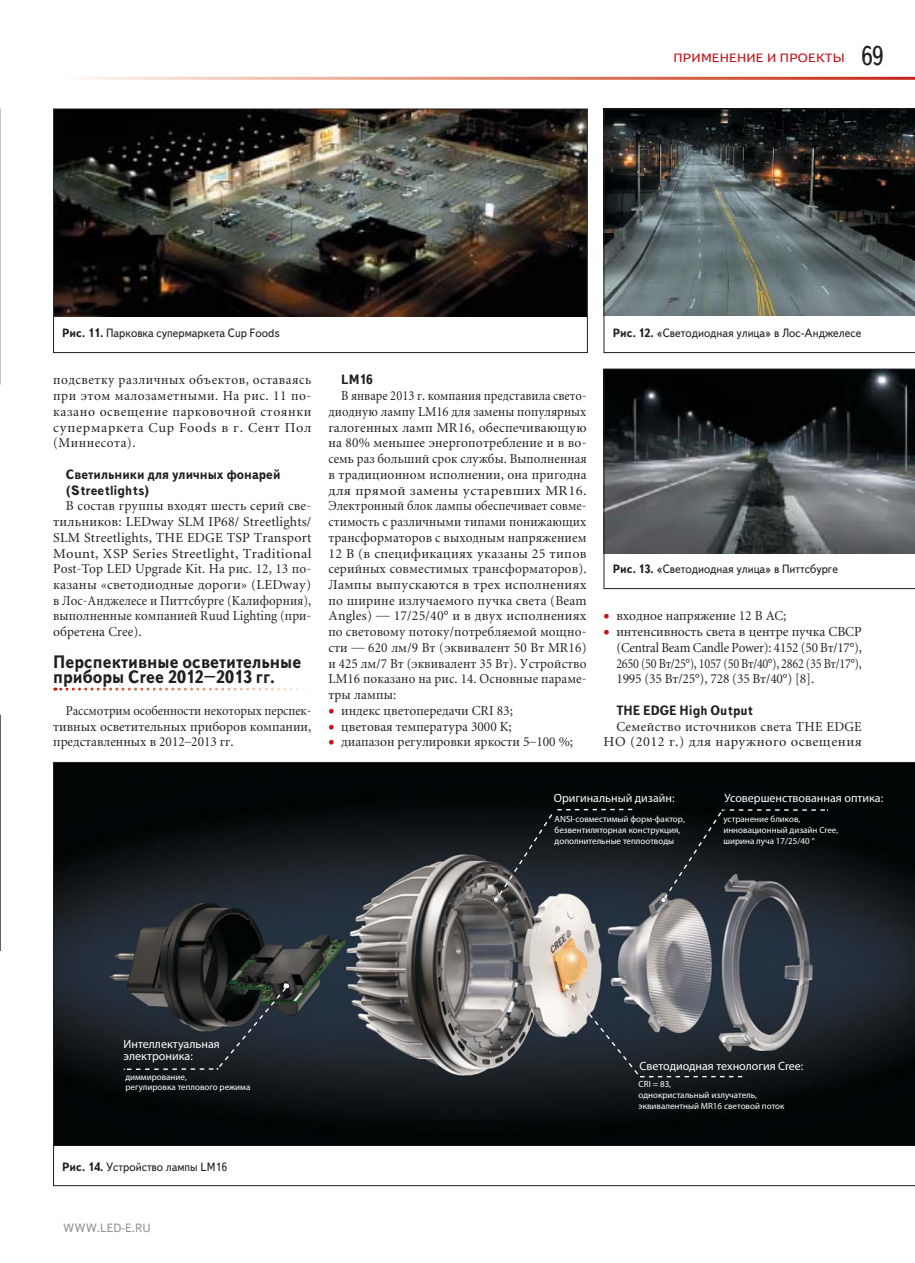
<style>
.page{position:relative;width:915px;height:1263px;background:#fff}
.page>*{position:absolute;margin:0;border:0;box-sizing:border-box;transform-origin:0 0}
.t1{font:27px "Text Book C";color:#231f20;scale:.9 1}
.t2{font:700 18px/15.8px "Text Book C";color:#231f20;scale:.94 1}
.t3{font:13.5px/15.8px "Miniature";letter-spacing:.005em;color:#231f20;text-align:justify;scale:.9 1}
.t4{font:13.5px/15.8px "Miniature";letter-spacing:.005em;color:#231f20;text-align:justify}
.t5{font:13.5px/15.8px "Miniature";letter-spacing:.005em;color:#231f20;text-align:justify;scale:.96 1}
.t6{font:13.5px/15.8px "Miniature";letter-spacing:.005em;color:#231f20;text-align:justify;scale:.91 1}
.t7{font:700 13.5px/15.8px "Text Book C";color:#231f20;scale:.95 1}
.t8{font:13.5px/15.8px "Miniature";letter-spacing:.025em;color:#231f20;text-align:right}
.t9{font:12px "Text Book C";color:#231f20;scale:.95 1}
.t10{font:12px/12px "Myriad Pro";color:#fff}
.t11{font:12px "Text Book C";letter-spacing:.01em;color:#c4151c;scale:1.17 1}
.t12{font:12px "Text Book C";color:#939598}
.t13{font:9px/10.8px "Myriad Pro";color:#fff}
.s1{font-weight:700}
.s2{color:#c4151c}
</style>
<div class="page">
<svg style="left:55px;top:688px;width:250px;height:3px"></svg>
<img style="left:55px;top:111px;width:530px;height:205px">
<div style="left:53px;top:109px;width:534px;height:244px;border:1px solid #231f20"></div>
<svg style="left:53px;top:762px;width:861px;height:424px;background:#3c4042"></svg>
<svg style="left:603px;top:109px;width:311px;height:244px;background:#616767"></svg>
<svg style="left:603px;top:369px;width:311px;height:220px"></svg>
<svg style="left:0;top:109px;width:1px;height:275px"></svg>
<svg style="left:0;top:715px;width:1px;height:236px"></svg>
<p class="t11" style="left:673px;top:51px;width:148px">ПРИМЕНЕНИЕ И ПРОЕКТЫ</p>
<h1 class="t1" style="left:860px;top:40px;width:27px">69</h1>
<p class="t9" style="left:62px;top:326px;width:230px"><span class="s1">Рис. 11.</span> Парковка супермаркета Cup Foods</p>
<p class="t5" style="left:53px;top:373px;width:270px">подсветку различных объектов, оставаясь при этом малозаметными. На рис. 11 по&shy;казано освещение парковочной стоянки супермаркета Cup Foods в г. Сент Пол (Миннесота).</p>
<p class="t7" style="left:66px;top:468px;width:227px">Светильники для уличных фонарей (Streetlights)</p>
<p class="t4" style="left:53px;top:499px;width:259px;text-indent:13px">В состав группы входят шесть серий све&shy;тильников: LEDway SLM IP68/ Streetlights/ SLM Streetlights, THE EDGE TSP Transport Mount, XSP Series Streetlight, Traditional Post-Top LED Upgrade Kit. На рис. 12, 13 по&shy;казаны «светодиодные дороги» (LEDway) в Лос-Анджелесе и Питтсбурге (Калифорния), выполненные компанией Ruud Lighting (при&shy;обретена Cree).</p>
<h2 class="t2" style="left:53px;top:655px;width:265px">Перспективные осветительные приборы Cree 2012–2013 гг.</h2>
<p class="t6" style="left:53px;top:704px;width:285px;text-indent:13px">Рассмотрим особенности некоторых перспек&shy;тивных осветительных приборов компании, представленных в 2012–2013 гг.</p>
<p class="t7" style="left:341px;top:373px;width:35px">LM16</p>
<p class="t3" style="left:328px;top:389px;width:288px;text-indent:13px">В январе 2013 г. компания представила свето&shy;диодную лампу LM16 для замены популярных галогенных ламп MR16, обеспечивающую на 80% меньшее энергопотребление и в во&shy;семь раз больший срок службы. Выполненная в традиционном исполнении, она пригодна для прямой замены устаревших MR16.<br>Электронный блок лампы обеспечивает совме&shy;стимость с различными типами понижающих трансформаторов с выходным напряжением 12 В (в спецификациях указаны 25 типов серийных совместимых трансформаторов).<br>Лампы выпускаются в трех исполнениях по ширине излучаемого пучка света (Beam Angles) — 17/25/40° и в двух исполнениях по световому потоку/потребляемой мощно&shy;сти — 620 лм/9 Вт (эквивалент 50 Вт MR16) и 425 лм/7 Вт (эквивалент 35 Вт). Устройство LM16 показано на рис. 14. Основные параме&shy;тры лампы:</p>
<p class="t4" style="left:328px;top:704px;width:186px"><span class="s2">•</span> индекс цветопередачи CRI 83;</p>
<p class="t4" style="left:328px;top:719px;width:185px"><span class="s2">•</span> цветовая температура 3000 К;</p>
<p class="t4" style="left:328px;top:735px;width:246px"><span class="s2">•</span> диапазон регулировки яркости 5–100 %;</p>
<p class="t9" style="left:612px;top:326px;width:263px"><span class="s1">Рис. 12.</span> «Светодиодная улица» в Лос-Анджелесе</p>
<p class="t9" style="left:612px;top:562px;width:238px"><span class="s1">Рис. 13.</span> «Светодиодная улица» в Питтсбурге</p>
<p class="t4" style="left:603px;top:609px;width:184px"><span class="s2">•</span> входное напряжение 12 В AC;</p>
<p class="t4" style="left:616px;top:625px;width:247px;text-indent:-13px"><span class="s2">•</span> интенсивность света в центре пучка CBCP (Central Beam Candle Power): 4152 (50 Вт/17°), 2650 (50 Вт/25°), 1057 (50 Вт/40°), 2862 (35 Вт/17°), 1995 (35 Вт/25°), 728 (35 Вт/40°) [8].</p>
<p class="t7" style="left:616px;top:704px;width:146px">THE EDGE High Output</p>
<p class="t8" style="left:603px;top:719px;width:259px">Семейство источников света THE EDGE<br>HO (2012 г.) для наружного освещения</p>
<p class="t10" style="left:553px;top:792px;width:122px">Оригинальный дизайн:</p>
<p class="t13" style="left:554px;top:814px;width:132px">ANSI-совместимый форм-фактор, безвентиляторная конструкция, дополнительные теплоотводы</p>
<p class="t10" style="left:724px;top:792px;width:160px">Усовершенствованная оптика:</p>
<p class="t13" style="left:723px;top:814px;width:116px">устранение бликов, инновационный дизайн Cree, ширина луча 17/25/40 °</p>
<p class="t10" style="left:124px;top:1038px;width:98px">Интеллектуальная электроника:</p>
<p class="t13" style="left:125px;top:1071px;width:126px">диммирование,<br>регулировка теплового режима</p>
<p class="t9" style="left:62px;top:1160px;width:175px"><span class="s1">Рис. 14.</span> Устройство лампы LM16</p>
<p class="t12" style="left:63px;top:1221px;width:89px">WWW.LED-E.RU</p>
<p class="t10" style="left:639px;top:1060px;width:165px">Светодиодная технология Cree:</p>
<p class="t13" style="left:638px;top:1079px;width:147px">CRI = 83,<br>однокристальный излучатель, эквивалентный MR16 световой поток</p>
</div>
